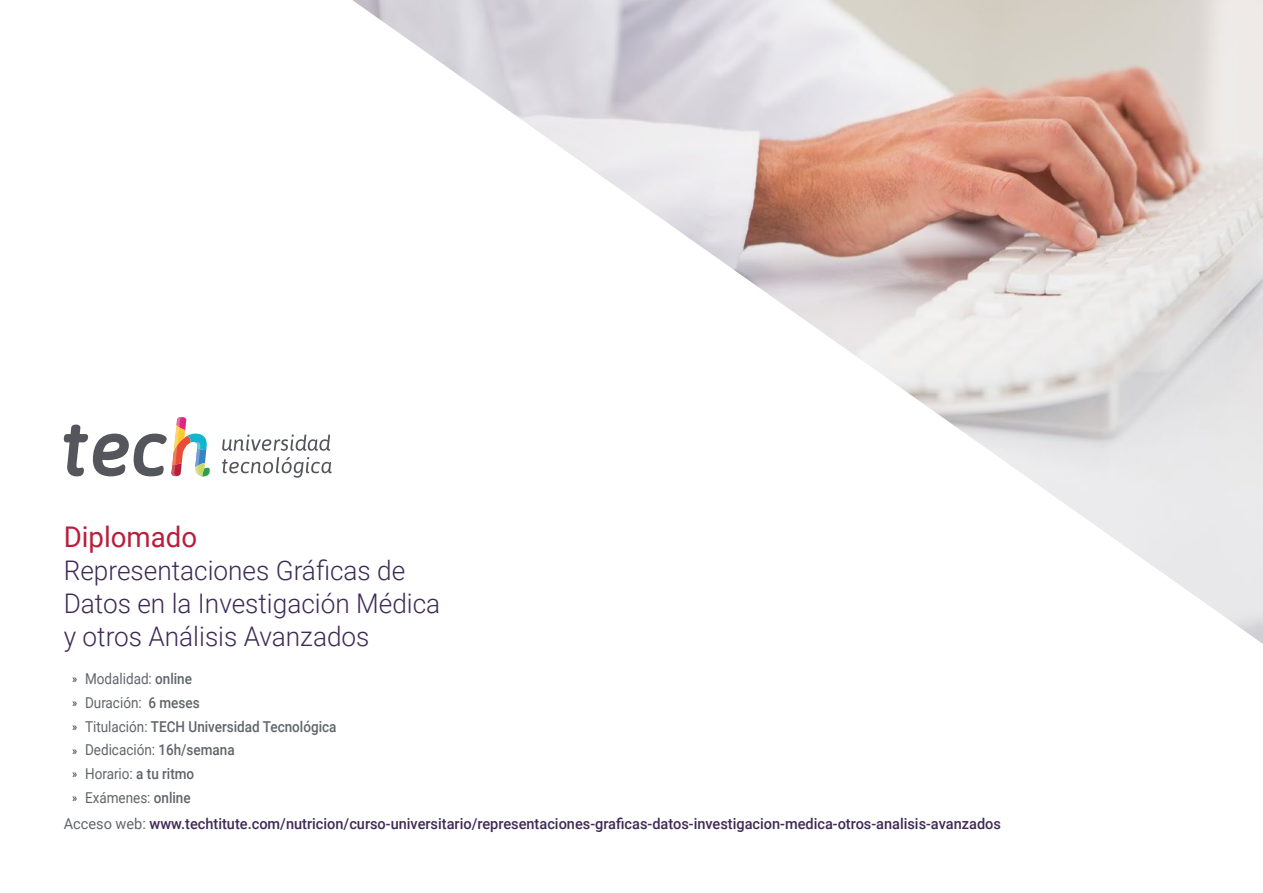
<style>
.page{position:relative;width:1263px;height:893px;background:#fff}
.page>*{position:absolute;margin:0;border:0;box-sizing:border-box;transform-origin:0 0}
.t1{font:28.5px "Roboto";color:#ba1e3c}
.t2{font:300 27px/33px "Roboto";color:#3d2b56}
.t3{font:500 15px "Roboto";color:#3e2b56}
.t4{font:500 15px/23.7px "Roboto";color:#61646a;scale:.9 1}
.s1{font-weight:400;font-size:12px;color:#3e2b56}
.s2{font-weight:400}
.s3{font-weight:400;color:#61646a}
</style>
<div class="page">
<img style="left:352px;top:0;width:911px;height:644px">
<svg style="left:64px;top:417px;width:146px;height:59px"></svg>
<svg style="left:222px;top:435px;width:108px;height:16px"></svg>
<svg style="left:222px;top:457px;width:110px;height:21px"></svg>
<h1 class="t1" style="left:64px;top:516px;width:135px">Diplomado</h1>
<h2 class="t2" style="left:64px;top:552px;width:378px">Representaciones Gráficas de<br>Datos en la Investigación Médica y otros Análisis Avanzados</h2>
<p class="t4" style="left:72px;top:666px;width:295px"><span class="s1">»</span> <span class="s2">Modalidad:</span> online<br><span class="s1">»</span> <span class="s2">Duración:</span> 6 meses<br><span class="s1">»</span> <span class="s2">Titulación:</span> TECH Universidad Tecnológica <span class="s1">»</span> <span class="s2">Dedicación:</span> 16h/semana<br><span class="s1">»</span> <span class="s2">Horario:</span> a tu ritmo<br><span class="s1">»</span> <span class="s2">Exámenes:</span> online</p>
<p class="t3" style="left:64px;top:813px;width:939px"><span class="s3">Acceso web:</span> www.techtitute.com/nutricion/curso-universitario/representaciones-graficas-datos-investigacion-medica-otros-analisis-avanzados</p>
</div>
